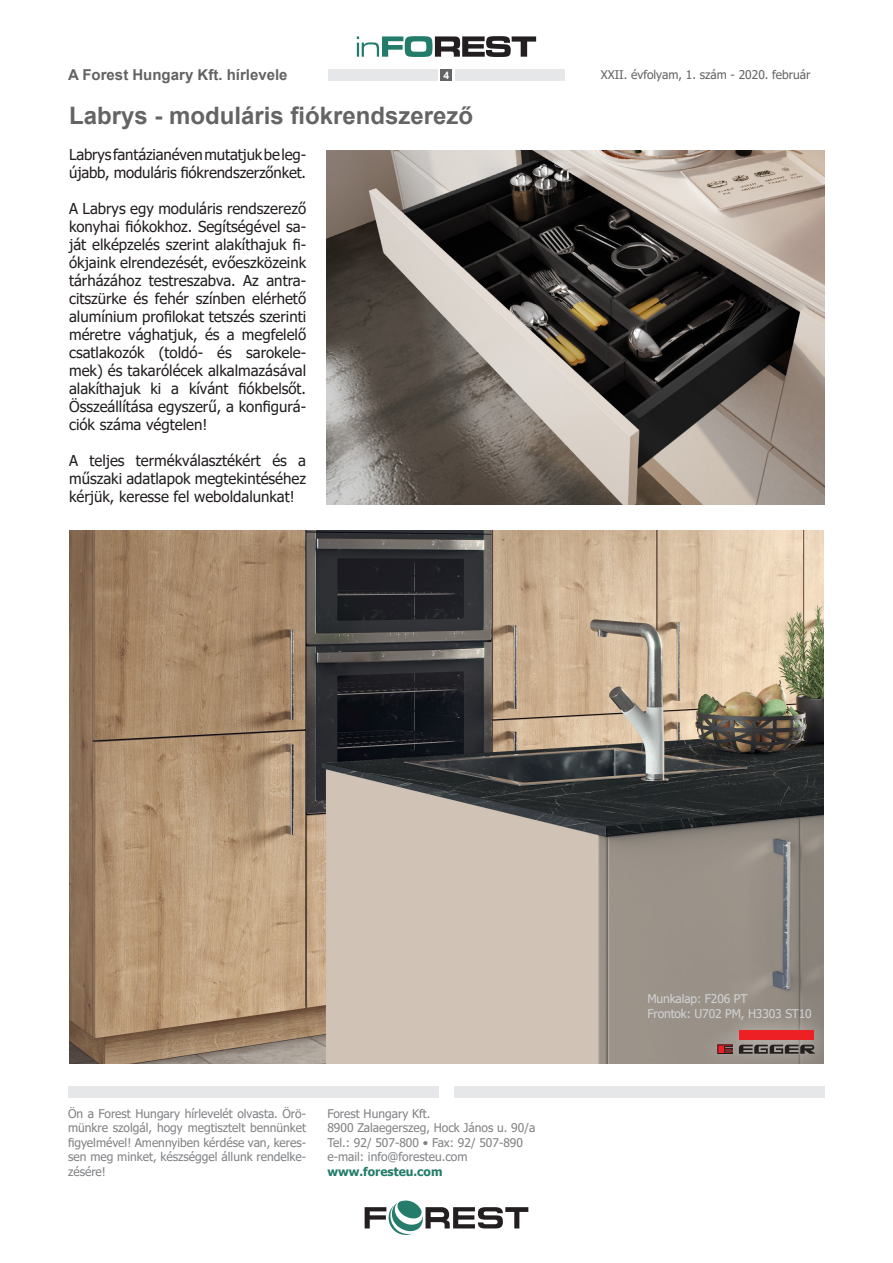
<style>
.page{position:relative;width:893px;height:1263px;background:#fff}
.page>*{position:absolute;margin:0;border:0;box-sizing:border-box;transform-origin:0 0}
.Cikk_cím{font:700 24px "Arial";color:#646464}
.Cikk_szöveg_fekete{font:15px/18px "Tahoma";color:#231f20;text-align:justify}
.t1{font:700 15px "Arial";color:#646363}
.t2{font:12px/14.4px "Tahoma";color:#808285;text-align:justify}
.Cikk_szöveg_fekete-2{font:12px "Tahoma";letter-spacing:-.01em;color:#d1d2d4}
.t3{font:12px "Tahoma";color:#646464}
.t4{font:700 12px "Tahoma";color:#237c6a}
.t5{font:700 10.5px "Arial";color:#fff}
</style>
<div class="page">
<svg style="left:357px;top:36px;width:179px;height:21px"></svg>
<svg style="left:365px;top:1200px;width:163px;height:35px"></svg>
<div style="left:441px;top:69px;width:11px;height:12px;background:#646464"></div>
<div style="left:328px;top:69px;width:110px;height:12px;background:#e6e7e9"></div>
<div style="left:68px;top:1086px;width:370px;height:12px;background:#e6e7e9"></div>
<div style="left:455px;top:69px;width:110px;height:12px;background:#e6e7e9"></div>
<div style="left:455px;top:1086px;width:370px;height:12px;background:#e6e7e9"></div>
<img style="left:326px;top:151px;width:499px;height:354px">
<img style="left:69px;top:530px;width:755px;height:533px">
<div style="left:699px;top:1010px;width:134px;height:63px;background:#fff;opacity:.54"></div>
<svg style="left:739px;top:1045px;width:76px;height:9px"></svg>
<svg style="left:718px;top:1044px;width:15px;height:10px"></svg>
<div style="left:739px;top:1030px;width:75px;height:10px;background:#ed2026"></div>
<p class="t1" style="left:68px;top:65px;width:221px">A Forest Hungary Kft. hírlevele</p>
<p class="t5" style="left:444px;top:68px;width:7px">4</p>
<p class="t3" style="left:601px;top:66px;width:211px">XXII. évfolyam, 1. szám - 2020. február</p>
<p class="Cikk_cím" style="left:69px;top:98px;width:406px">Labrys - moduláris fiókrendszerező</p>
<p class="Cikk_szöveg_fekete" style="left:69px;top:147px;width:239px">Labrys fantázianéven mutatjuk be leg&shy;újabb, moduláris fiókrendszerzőnket.</p>
<p class="Cikk_szöveg_fekete" style="left:69px;top:201px;width:239px">A Labrys egy moduláris rendszerező konyhai fiókokhoz. Segítségével sa&shy;ját elképzelés szerint alakíthajuk fi&shy;ókjaink elrendezését, evőeszközeink tárházához testreszabva. Az antra&shy;citszürke és fehér színben elérhető alumínium profilokat tetszés szerinti méretre vághatjuk, és a megfelelő csatlakozók (toldó- és sarokele&shy;mek) és takarólécek alkalmazásával alakíthajuk ki a kívánt fiókbelsőt.<br>Összeállítása egyszerű, a konfigurá&shy;ciók száma végtelen!</p>
<p class="Cikk_szöveg_fekete" style="left:69px;top:453px;width:239px">A teljes termékválasztékért és a műszaki adatlapok megtekintéséhez kérjük, keresse fel weboldalunkat!</p>
<p class="t2" style="left:68px;top:1107px;width:240px">Ön a Forest Hungary hírlevelét olvasta. Örö&shy;münkre szolgál, hogy megtisztelt bennünket figyelmével! Amennyiben kérdése van, keres&shy;sen meg minket, készséggel állunk rendelke&shy;zésére!</p>
<p class="t2" style="left:327px;top:1107px;width:209px;text-align:left">Forest Hungary Kft.<br>8900 Zalaegerszeg, Hock János u. 90/a<br>Tel.: 92/ 507-800 • Fax: 92/ 507-890 e-mail: info@foresteu.com</p>
<p class="t4" style="left:327px;top:1163px;width:117px">www.foresteu.com</p>
<p class="Cikk_szöveg_fekete-2" style="left:647px;top:991px;width:101px">Munkalap: F206 PT</p>
<p class="Cikk_szöveg_fekete-2" style="left:647px;top:1005px;width:166px">Frontok: U702 PM, H3303 ST10</p>
</div>
